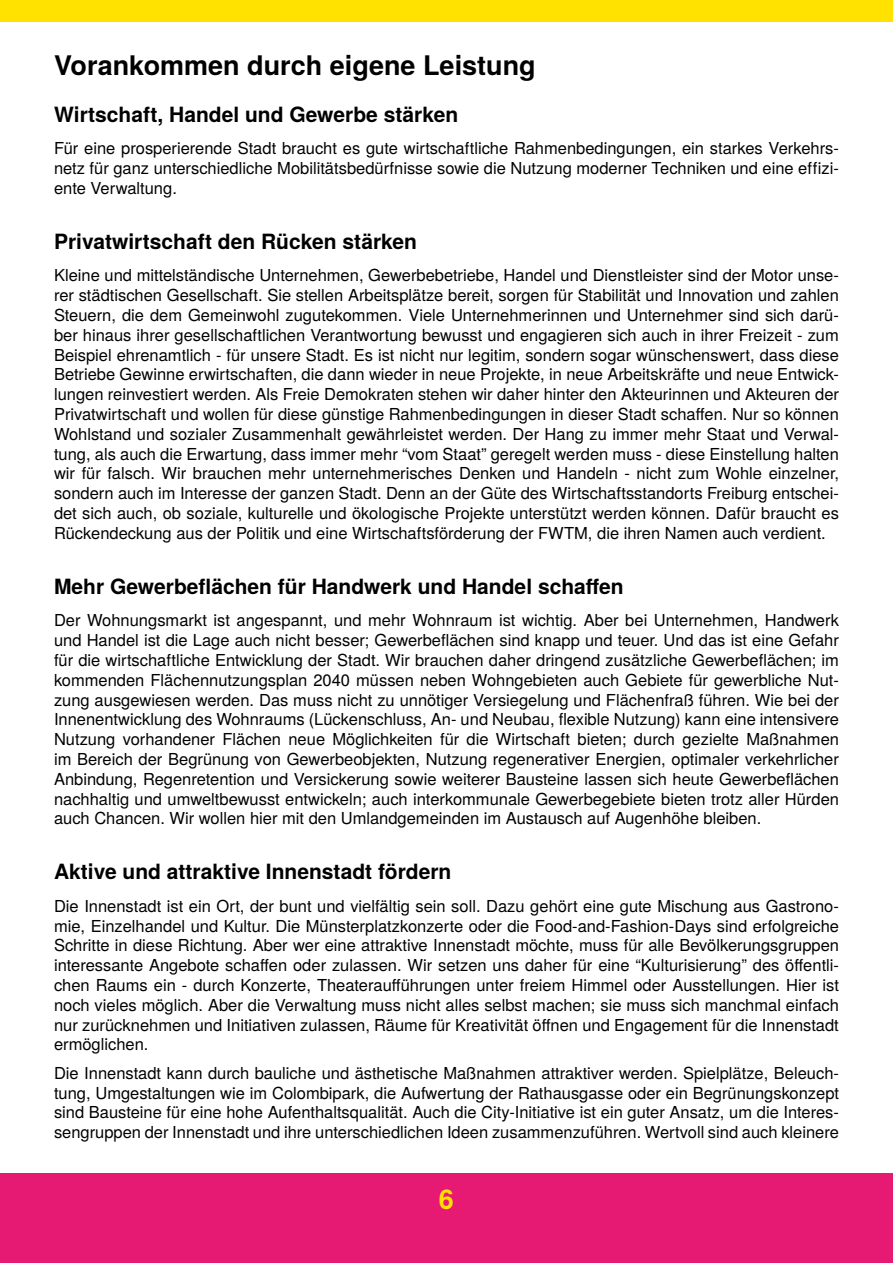
<style>
.page{position:relative;width:893px;height:1263px;background:#fff}
.page>*{position:absolute;margin:0;border:0;box-sizing:border-box;transform-origin:0 0}
.t1{font:700 27px "Te X Gyre Heros";color:#000}
.t2{font:700 27px "Te X Gyre Heros";color:#ffe200}
.t3{font:700 21px "Te X Gyre Heros";color:#000}
.t4{font:16.5px/19.8px "Te X Gyre Heros";color:#000;text-align:justify}
</style>
<div class="page">
<div style="left:0;top:1174px;width:893px;height:89px;background:#e61a72"></div>
<div style="left:0;top:0;width:893px;height:21px;background:#ffe200"></div>
<h1 class="t1" style="left:54px;top:45px;width:483px">Vorankommen durch eigene Leistung</h1>
<p class="t3" style="left:54px;top:98px;width:406px">Wirtschaft, Handel und Gewerbe stärken</p>
<p class="t4" style="left:54px;top:137px;width:786px">Für eine prosperierende Stadt braucht es gute wirtschaftliche Rahmenbedingungen, ein starkes Verkehrs&shy;netz für ganz unterschiedliche Mobilitätsbedürfnisse sowie die Nutzung moderner Techniken und eine effizi&shy;ente Verwaltung.</p>
<p class="t3" style="left:54px;top:225px;width:365px">Privatwirtschaft den Rücken stärken</p>
<p class="t4" style="left:54px;top:264px;width:786px">Kleine und mittelständische Unternehmen, Gewerbebetriebe, Handel und Dienstleister sind der Motor unse&shy;rer städtischen Gesellschaft. Sie stellen Arbeitsplätze bereit, sorgen für Stabilität und Innovation und zahlen Steuern, die dem Gemeinwohl zugutekommen. Viele Unternehmerinnen und Unternehmer sind sich darü&shy;ber hinaus ihrer gesellschaftlichen Verantwortung bewusst und engagieren sich auch in ihrer Freizeit - zum Beispiel ehrenamtlich - für unsere Stadt. Es ist nicht nur legitim, sondern sogar wünschenswert, dass diese Betriebe Gewinne erwirtschaften, die dann wieder in neue Projekte, in neue Arbeitskräfte und neue Entwick&shy;lungen reinvestiert werden. Als Freie Demokraten stehen wir daher hinter den Akteurinnen und Akteuren der Privatwirtschaft und wollen für diese günstige Rahmenbedingungen in dieser Stadt schaffen. Nur so können Wohlstand und sozialer Zusammenhalt gewährleistet werden. Der Hang zu immer mehr Staat und Verwal&shy;tung, als auch die Erwartung, dass immer mehr “vom Staat” geregelt werden muss - diese Einstellung halten wir für falsch. Wir brauchen mehr unternehmerisches Denken und Handeln - nicht zum Wohle einzelner, sondern auch im Interesse der ganzen Stadt. Denn an der Güte des Wirtschaftsstandorts Freiburg entschei&shy;det sich auch, ob soziale, kulturelle und ökologische Projekte unterstützt werden können. Dafür braucht es Rückendeckung aus der Politik und eine Wirtschaftsförderung der FWTM, die ihren Namen auch verdient.</p>
<p class="t3" style="left:54px;top:570px;width:571px">Mehr Gewerbeflächen für Handwerk und Handel schaffen</p>
<p class="t4" style="left:54px;top:609px;width:786px">Der Wohnungsmarkt ist angespannt, und mehr Wohnraum ist wichtig. Aber bei Unternehmen, Handwerk und Handel ist die Lage auch nicht besser; Gewerbeflächen sind knapp und teuer. Und das ist eine Gefahr für die wirtschaftliche Entwicklung der Stadt. Wir brauchen daher dringend zusätzliche Gewerbeflächen; im kommenden Flächennutzungsplan 2040 müssen neben Wohngebieten auch Gebiete für gewerbliche Nut&shy;zung ausgewiesen werden. Das muss nicht zu unnötiger Versiegelung und Flächenfraß führen. Wie bei der Innenentwicklung des Wohnraums (Lückenschluss, An- und Neubau, flexible Nutzung) kann eine intensivere Nutzung vorhandener Flächen neue Möglichkeiten für die Wirtschaft bieten; durch gezielte Maßnahmen im Bereich der Begrünung von Gewerbeobjekten, Nutzung regenerativer Energien, optimaler verkehrlicher Anbindung, Regenretention und Versickerung sowie weiterer Bausteine lassen sich heute Gewerbeflächen nachhaltig und umweltbewusst entwickeln; auch interkommunale Gewerbegebiete bieten trotz aller Hürden auch Chancen. Wir wollen hier mit den Umlandgemeinden im Austausch auf Augenhöhe bleiben.</p>
<p class="t3" style="left:54px;top:856px;width:399px">Aktive und attraktive Innenstadt fördern</p>
<p class="t4" style="left:54px;top:895px;width:786px">Die Innenstadt ist ein Ort, der bunt und vielfältig sein soll. Dazu gehört eine gute Mischung aus Gastrono&shy;mie, Einzelhandel und Kultur. Die Münsterplatzkonzerte oder die Food-and-Fashion-Days sind erfolgreiche Schritte in diese Richtung. Aber wer eine attraktive Innenstadt möchte, muss für alle Bevölkerungsgruppen interessante Angebote schaffen oder zulassen. Wir setzen uns daher für eine “Kulturisierung” des öffentli&shy;chen Raums ein - durch Konzerte, Theateraufführungen unter freiem Himmel oder Ausstellungen. Hier ist noch vieles möglich. Aber die Verwaltung muss nicht alles selbst machen; sie muss sich manchmal einfach nur zurücknehmen und Initiativen zulassen, Räume für Kreativität öffnen und Engagement für die Innenstadt ermöglichen.</p>
<p class="t4" style="left:54px;top:1062px;width:786px">Die Innenstadt kann durch bauliche und ästhetische Maßnahmen attraktiver werden. Spielplätze, Beleuch&shy;tung, Umgestaltungen wie im Colombipark, die Aufwertung der Rathausgasse oder ein Begrünungskonzept sind Bausteine für eine hohe Aufenthaltsqualität. Auch die City-Initiative ist ein guter Ansatz, um die Interes&shy;sengruppen der Innenstadt und ihre unterschiedlichen Ideen zusammenzuführen. Wertvoll sind auch kleinere</p>
<h1 class="t2" style="left:439px;top:1178px;width:17px">6</h1>
</div>
